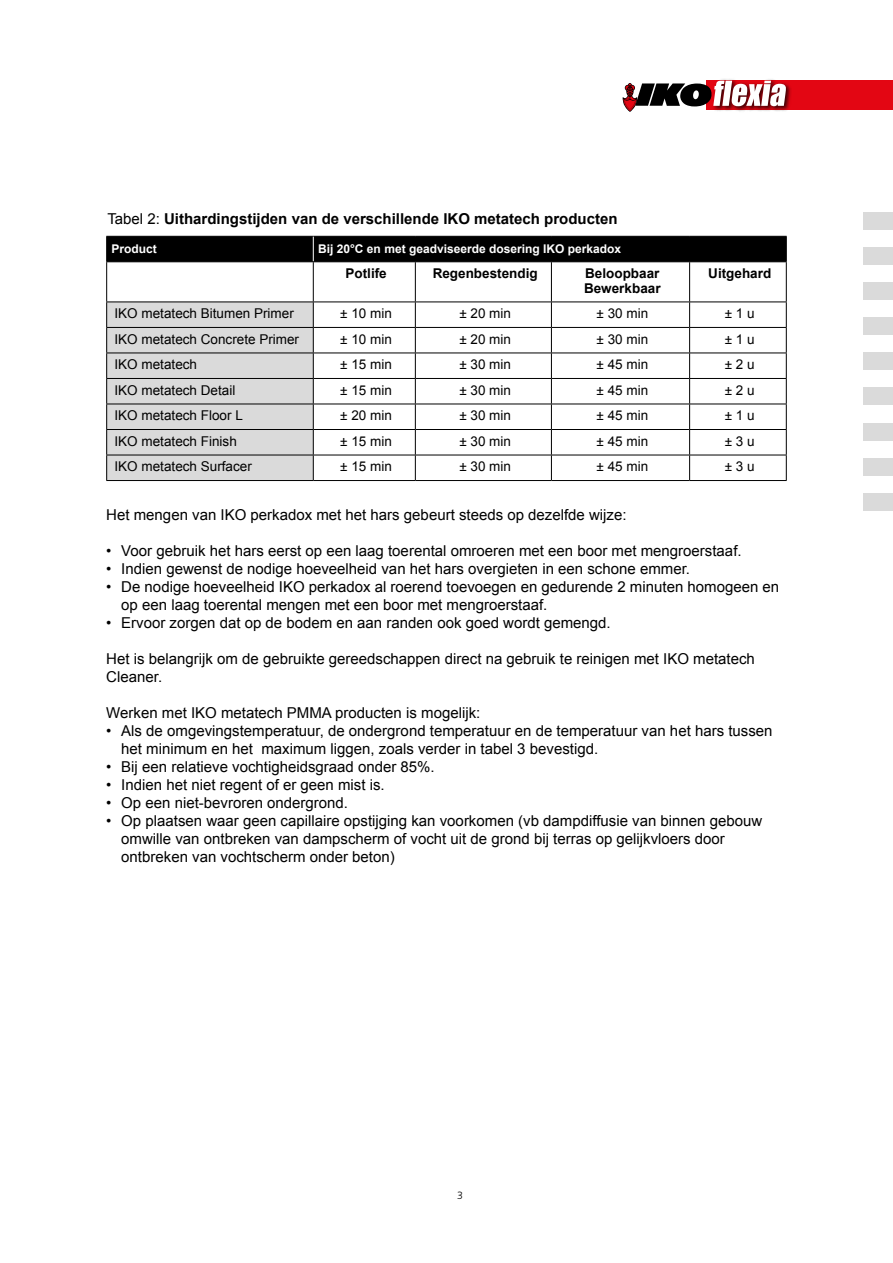
<style>
.page{position:relative;width:893px;height:1263px;background:#fff}
.page>*{position:absolute;margin:0;border:0;box-sizing:border-box;transform-origin:0 0}
.t1{font:15px/18px "Arial";color:#000}
.t2{font:700 15px "Arial";color:#000}
.t3{font:13.5px "Arial";color:#000}
.t4{font:700 13.5px/15px "Arial";color:#000}
.t5{font:700 12px "Arial";color:#fff}
.t6{font:300 10.5px "Frutiger";color:#000}
.s1{font-weight:400}
</style>
<div class="page">
<div style="left:863px;top:213px;width:30px;height:17px;background:#dadada"></div>
<div style="left:863px;top:248px;width:30px;height:17px;background:#dadada"></div>
<div style="left:863px;top:283px;width:30px;height:17px;background:#dadada"></div>
<div style="left:863px;top:318px;width:30px;height:17px;background:#dadada"></div>
<div style="left:863px;top:353px;width:30px;height:17px;background:#dadada"></div>
<div style="left:863px;top:388px;width:30px;height:17px;background:#dadada"></div>
<div style="left:863px;top:423px;width:30px;height:17px;background:#dadada"></div>
<div style="left:863px;top:458px;width:30px;height:17px;background:#dadada"></div>
<div style="left:863px;top:493px;width:30px;height:17px;background:#dadada"></div>
<hr style="left:707px;top:106px;width:186px;height:4px;background:#e30613">
<hr style="left:707px;top:101px;width:186px;height:4px;background:#e30613">
<div style="left:707px;top:95px;width:186px;height:5px;background:#e30613"></div>
<hr style="left:707px;top:90px;width:186px;height:4px;background:#e30613">
<hr style="left:707px;top:85px;width:186px;height:4px;background:#e30613">
<hr style="left:707px;top:80px;width:186px;height:4px;background:#e30613">
<img style="left:719px;top:79px;width:75px;height:32px">
<svg style="left:622px;top:81px;width:164px;height:31px"></svg>
<hr style="left:106px;top:262px;width:1px;height:40px;background:#000">
<hr style="left:313px;top:262px;width:1px;height:40px;background:#000">
<hr style="left:415px;top:262px;width:1px;height:40px;background:#000">
<hr style="left:551px;top:262px;width:1px;height:40px;background:#000">
<hr style="left:689px;top:262px;width:1px;height:40px;background:#000">
<hr style="left:786px;top:262px;width:1px;height:40px;background:#000">
<hr style="left:313px;top:353px;width:102px;height:1px;background:#000">
<hr style="left:415px;top:353px;width:136px;height:1px;background:#000">
<hr style="left:551px;top:353px;width:139px;height:1px;background:#000">
<hr style="left:690px;top:353px;width:97px;height:1px;background:#000">
<hr style="left:313px;top:378px;width:102px;height:1px;background:#000">
<hr style="left:415px;top:378px;width:136px;height:1px;background:#000">
<hr style="left:551px;top:378px;width:139px;height:1px;background:#000">
<hr style="left:690px;top:378px;width:97px;height:1px;background:#000">
<hr style="left:313px;top:404px;width:102px;height:1px;background:#000">
<hr style="left:415px;top:404px;width:136px;height:1px;background:#000">
<hr style="left:551px;top:404px;width:139px;height:1px;background:#000">
<hr style="left:690px;top:404px;width:97px;height:1px;background:#000">
<hr style="left:313px;top:429px;width:102px;height:1px;background:#000">
<hr style="left:415px;top:429px;width:136px;height:1px;background:#000">
<hr style="left:551px;top:429px;width:139px;height:1px;background:#000">
<hr style="left:690px;top:429px;width:97px;height:1px;background:#000">
<hr style="left:313px;top:455px;width:102px;height:1px;background:#000">
<div style="left:106px;top:303px;width:208px;height:177px;background:#dadada"></div>
<hr style="left:415px;top:455px;width:136px;height:1px;background:#000">
<svg style="left:415px;top:303px;width:1px;height:177px"></svg>
<hr style="left:551px;top:455px;width:139px;height:1px;background:#000">
<svg style="left:551px;top:303px;width:1px;height:177px"></svg>
<hr style="left:690px;top:455px;width:97px;height:1px;background:#000">
<svg style="left:689px;top:303px;width:1px;height:177px"></svg>
<svg style="left:786px;top:303px;width:1px;height:177px"></svg>
<hr style="left:106px;top:480px;width:207px;height:1px;background:#000">
<hr style="left:313px;top:480px;width:102px;height:1px;background:#000">
<hr style="left:415px;top:480px;width:136px;height:1px;background:#000">
<hr style="left:551px;top:480px;width:139px;height:1px;background:#000">
<hr style="left:690px;top:480px;width:97px;height:1px;background:#000">
<div style="left:106px;top:236px;width:681px;height:25px;background:#000"></div>
<hr style="left:106px;top:261px;width:207px;height:1px;background:#000">
<hr style="left:313px;top:261px;width:102px;height:1px;background:#000">
<hr style="left:415px;top:261px;width:136px;height:1px;background:#000">
<hr style="left:551px;top:261px;width:139px;height:1px;background:#000">
<hr style="left:690px;top:261px;width:97px;height:1px;background:#000">
<hr style="left:106px;top:302px;width:207px;height:1px;background:#000">
<hr style="left:313px;top:302px;width:102px;height:1px;background:#000">
<hr style="left:415px;top:302px;width:136px;height:1px;background:#000">
<hr style="left:551px;top:302px;width:139px;height:1px;background:#000">
<hr style="left:690px;top:302px;width:97px;height:1px;background:#000">
<hr style="left:106px;top:327px;width:207px;height:1px;background:#000">
<hr style="left:313px;top:327px;width:102px;height:1px;background:#000">
<hr style="left:415px;top:327px;width:136px;height:1px;background:#000">
<hr style="left:551px;top:327px;width:139px;height:1px;background:#000">
<hr style="left:690px;top:327px;width:97px;height:1px;background:#000">
<p class="t2" style="left:107px;top:208px;width:512px"><span class="s1">Tabel 2:</span> Uithardingstijden van de verschillende IKO metatech producten</p>
<p class="t5" style="left:112px;top:241px;width:47px">Product</p>
<p class="t5" style="left:318px;top:241px;width:304px">Bij 20°C en met geadviseerde dosering IKO perkadox</p>
<p class="t4" style="left:345px;top:266px;width:43px">Potlife</p>
<p class="t4" style="left:433px;top:266px;width:107px">Regenbestendig</p>
<p class="t4" style="left:584px;top:266px;width:78px">Beloopbaar<br>Bewerkbaar</p>
<p class="t4" style="left:708px;top:266px;width:65px">Uitgehard</p>
<p class="t3" style="left:115px;top:305px;width:181px">IKO metatech Bitumen Primer</p>
<p class="t3" style="left:340px;top:305px;width:53px">± 10 min</p>
<p class="t3" style="left:459px;top:305px;width:53px">± 20 min</p>
<p class="t3" style="left:596px;top:305px;width:53px">± 30 min</p>
<p class="t3" style="left:725px;top:305px;width:31px">± 1 u</p>
<p class="t3" style="left:115px;top:330px;width:186px">IKO metatech Concrete Primer</p>
<p class="t3" style="left:340px;top:330px;width:53px">± 10 min</p>
<p class="t3" style="left:459px;top:330px;width:53px">± 20 min</p>
<p class="t3" style="left:596px;top:330px;width:53px">± 30 min</p>
<p class="t3" style="left:725px;top:330px;width:31px">± 1 u</p>
<p class="t3" style="left:115px;top:356px;width:84px">IKO metatech</p>
<p class="t3" style="left:340px;top:356px;width:53px">± 15 min</p>
<p class="t3" style="left:459px;top:356px;width:53px">± 30 min</p>
<p class="t3" style="left:596px;top:356px;width:53px">± 45 min</p>
<p class="t3" style="left:725px;top:356px;width:31px">± 2 u</p>
<p class="t3" style="left:115px;top:381px;width:122px">IKO metatech Detail</p>
<p class="t3" style="left:340px;top:381px;width:53px">± 15 min</p>
<p class="t3" style="left:459px;top:381px;width:53px">± 30 min</p>
<p class="t3" style="left:596px;top:381px;width:53px">± 45 min</p>
<p class="t3" style="left:725px;top:381px;width:31px">± 2 u</p>
<p class="t3" style="left:115px;top:407px;width:130px">IKO metatech Floor L</p>
<p class="t3" style="left:340px;top:407px;width:53px">± 20 min</p>
<p class="t3" style="left:459px;top:407px;width:53px">± 30 min</p>
<p class="t3" style="left:596px;top:407px;width:53px">± 45 min</p>
<p class="t3" style="left:725px;top:407px;width:31px">± 1 u</p>
<p class="t3" style="left:115px;top:432px;width:124px">IKO metatech Finish</p>
<p class="t3" style="left:340px;top:432px;width:53px">± 15 min</p>
<p class="t3" style="left:459px;top:432px;width:53px">± 30 min</p>
<p class="t3" style="left:596px;top:432px;width:53px">± 45 min</p>
<p class="t3" style="left:725px;top:432px;width:31px">± 3 u</p>
<p class="t3" style="left:115px;top:458px;width:139px">IKO metatech Surfacer</p>
<p class="t3" style="left:340px;top:458px;width:53px">± 15 min</p>
<p class="t3" style="left:459px;top:458px;width:53px">± 30 min</p>
<p class="t3" style="left:596px;top:458px;width:53px">± 45 min</p>
<p class="t3" style="left:725px;top:458px;width:31px">± 3 u</p>
<p class="t1" style="left:106px;top:506px;width:522px">Het mengen van IKO perkadox met het hars gebeurt steeds op dezelfde wijze:</p>
<p class="t1" style="left:106px;top:542px;width:637px">• Voor gebruik het hars eerst op een laag toerental omroeren met een boor met mengroerstaaf.</p>
<p class="t1" style="left:106px;top:560px;width:585px">• Indien gewenst de nodige hoeveelheid van het hars overgieten in een schone emmer.</p>
<p class="t1" style="left:121px;top:578px;width:659px;text-indent:-15px">• De nodige hoeveelheid IKO perkadox al roerend toevoegen en gedurende 2 minuten homogeen en op een laag toerental mengen met een boor met mengroerstaaf.</p>
<p class="t1" style="left:106px;top:614px;width:506px">• Ervoor zorgen dat op de bodem en aan randen ook goed wordt gemengd.</p>
<p class="t1" style="left:106px;top:650px;width:650px">Het is belangrijk om de gebruikte gereedschappen direct na gebruik te reinigen met IKO metatech<br>Cleaner.</p>
<p class="t1" style="left:106px;top:704px;width:376px">Werken met IKO metatech PMMA producten is mogelijk:</p>
<p class="t1" style="left:121px;top:722px;width:653px;text-indent:-15px">• Als de omgevingstemperatuur, de ondergrond temperatuur en de temperatuur van het hars tussen het minimum en het maximum liggen, zoals verder in tabel 3 bevestigd.</p>
<p class="t1" style="left:106px;top:758px;width:330px">• Bij een relatieve vochtigheidsgraad onder 85%.</p>
<p class="t1" style="left:106px;top:776px;width:280px">• Indien het niet regent of er geen mist is.</p>
<p class="t1" style="left:106px;top:794px;width:243px">• Op een niet-bevroren ondergrond.</p>
<p class="t1" style="left:121px;top:812px;width:642px;text-indent:-15px">• Op plaatsen waar geen capillaire opstijging kan voorkomen (vb dampdiffusie van binnen gebouw omwille van ontbreken van dampscherm of vocht uit de grond bij terras op gelijkvloers door ontbreken van vochtscherm onder beton)</p>
<p class="t6" style="left:457px;top:1190px;width:7px">3</p>
</div>
